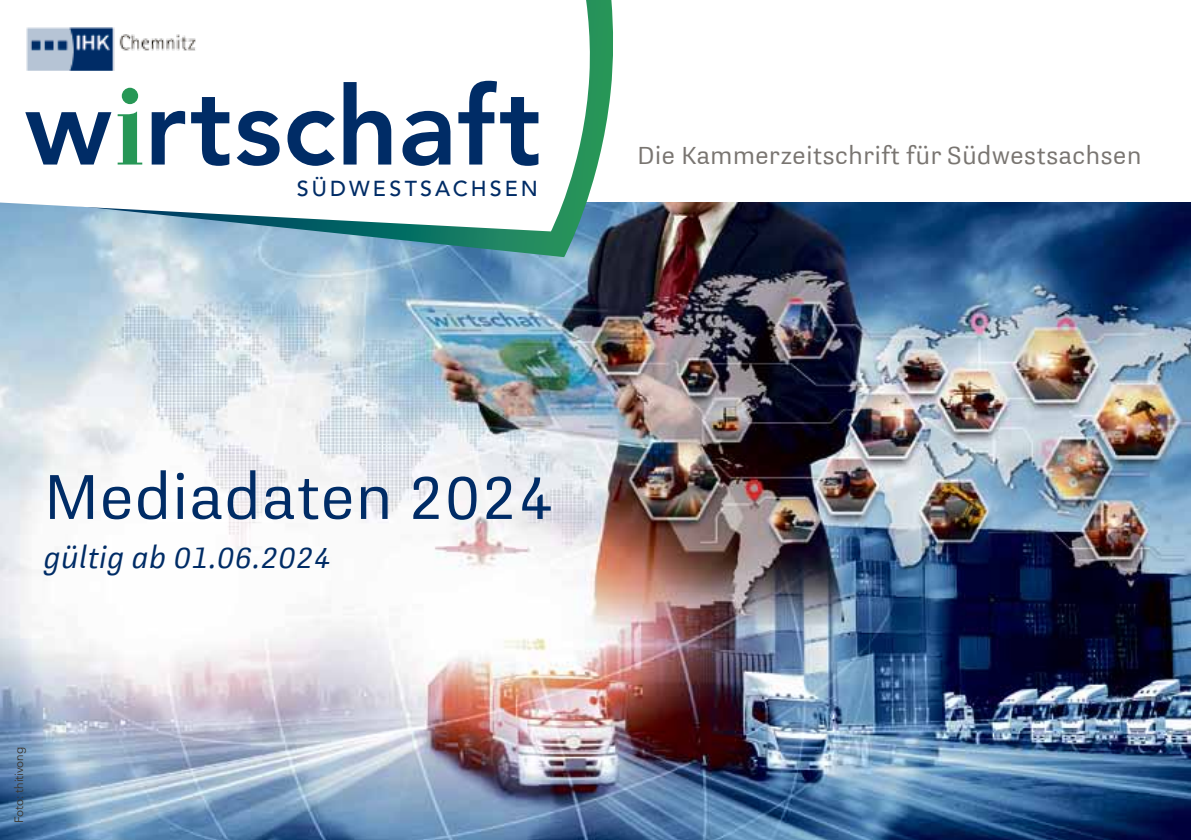
<style>
.page{position:relative;width:1191px;height:840px;background:#fff}
.page>*{position:absolute;margin:0;border:0;box-sizing:border-box;transform-origin:0 0}
.t1{font:800 109px "Avenir";letter-spacing:.01em;color:#002c66}
.t2{font:66px "Medien Union Sans";color:#002c66}
.t3{font:italic 32px "Medien Union Sans";color:#002c66}
.t4{font:26px "Medien Union Sans";color:#797571}
.t5{font:500 21.4px "Avenir";letter-spacing:.145em;color:#002c66}
.t6{font:12px "Avenir";letter-spacing:-.01em;color:#3b342b}
.s1{font-family:"Bauer Bodoni";font-weight:700;font-stretch:condensed;color:#279756}
</style>
<div class="page">
<img style="left:0;top:203px;width:1191px;height:636px">
<svg style="left:0;top:0;width:614px;height:257px;background:#75abae"></svg>
<svg style="left:0;top:0;width:594px;height:231px"></svg>
<img style="left:27px;top:27px;width:187px;height:44px">
<h1 class="t1" style="left:25px;top:62px;width:518px">w<span class="s1">i</span>rtschaft</h1>
<p class="t5" style="left:297px;top:176px;width:242px">SÜDWES TSACHSEN</p>
<p class="t4" style="left:637px;top:140px;width:506px">Die Kammerzeitschrift für Südwestsachsen</p>
<h2 class="t2" style="left:43px;top:457px;width:512px">Mediadaten 2024</h2>
<p class="t3" style="left:43px;top:537px;width:289px">gültig ab 01.06.2024</p>
<p class="t6" style="left:12px;top:822px;width:77px;rotate:-90deg">Foto: thitivong</p>
</div>
